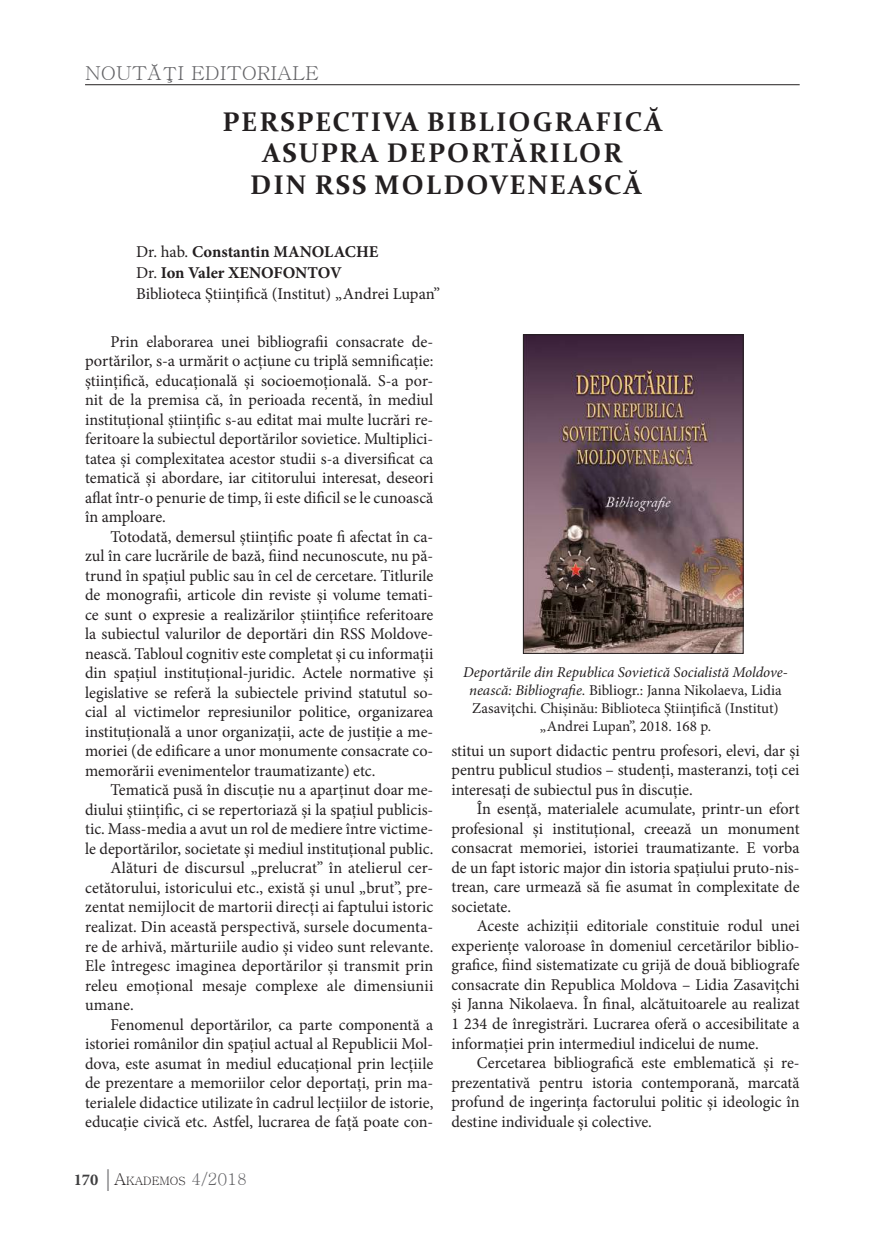
<style>
.page{position:relative;width:872px;height:1234px;background:#fff}
.page>*{position:absolute;margin:0;border:0;box-sizing:border-box;transform-origin:0 0}
.t1{font:700 27px/31.5px "Constantia";letter-spacing:.07em;color:#231f20;text-align:center}
.t2{font:19.2px "Batang";color:#636366;scale:1.06 1}
.t3{font:16.5px/19.5px "Minion Pro";color:#231f20;text-align:justify}
.t4{font:15px/18px "Minion Pro";color:#231f20;text-align:center}
.t5{font:11.55px "Batang";color:#231f20}
.s1{font-weight:700}
.s2{font-style:italic}
.s3{font-family:"Minion Pro";font-weight:700;font-size:16.5px;color:#3e3e3f}
.s4{font-family:"Garamond";font-size:24px;color:#636366}
.s5{font-size:16.5px}
.s6{font-size:16.5px;color:#636366}
</style>
<div class="page">
<hr style="left:85px;top:84px;width:714px;height:1px;background:#231f20">
<img style="left:525px;top:336px;width:216px;height:315px">
<div style="left:523px;top:334px;width:220px;height:319px;border:1px solid #231f20"></div>
<p class="t2" style="left:85px;top:64px;width:222px">NOUTĂŢI EDITORIALE</p>
<h1 class="t1" style="left:223px;top:105px;width:441px">PERSPECTIVA BIBLIOGRAFICĂ<br>ASUPRA DEPORTĂRILOR<br>DIN RSS MOLDOVENEASCĂ</h1>
<p class="t3" style="left:136px;top:241px;width:305px;line-height:21px;text-align:left">Dr. hab. <span class="s1">Constantin MANOLACHE<br></span>Dr. <span class="s1">Ion Valer XENOFONTOV<br></span>Biblioteca Științifică (Institut) „Andrei Lupan”</p>
<p class="t3" style="left:85px;top:331px;width:350px;text-indent:26px">Prin elaborarea unei bibliografii consacrate de&shy;portărilor, s-a urmărit o acțiune cu triplă semnificație: științifică, educațională și socioemoțională. S-a por&shy;nit de la premisa că, în perioada recentă, în mediul instituțional științific s-au editat mai multe lucrări re&shy;feritoare la subiectul deportărilor sovietice. Multiplici&shy;tatea și complexitatea acestor studii s-a diversificat ca tematică și abordare, iar cititorului interesat, deseori aflat într-o penurie de timp, îi este dificil se le cunoască în amploare.</p>
<p class="t3" style="left:85px;top:526px;width:350px;text-indent:26px">Totodată, demersul științific poate fi afectat în ca&shy;zul în care lucrările de bază, fiind necunoscute, nu pă&shy;trund în spațiul public sau în cel de cercetare. Titlurile de monografii, articole din reviste și volume temati&shy;ce sunt o expresie a realizărilor științifice referitoare la subiectul valurilor de deportări din RSS Moldove&shy;nească. Tabloul cognitiv este completat și cu informații din spațiul instituțional-juridic. Actele normative și legislative se referă la subiectele privind statutul so&shy;cial al victimelor represiunilor politice, organizarea instituțională a unor organizații, acte de justiție a me&shy;moriei (de edificare a unor monumente consacrate co&shy;memorării evenimentelor traumatizante) etc.</p>
<p class="t3" style="left:111px;top:780px;width:324px">Tematică pusă în discuție nu a aparținut doar me-</p>
<p class="t3" style="left:85px;top:799px;width:350px">diului științific, ci se repertoriază și la spațiul publicis-</p>
<p class="t3" style="left:85px;top:819px;width:350px">tic. Mass-media a avut un rol de mediere între victime-</p>
<p class="t3" style="left:85px;top:838px;width:350px">le deportărilor, societate și mediul instituțional public.</p>
<p class="t3" style="left:111px;top:858px;width:324px">Alături de discursul „prelucrat” în atelierul cer-</p>
<p class="t3" style="left:85px;top:877px;width:350px">cetătorului, istoricului etc., există și unul „brut”, pre-</p>
<p class="t3" style="left:85px;top:897px;width:350px">zentat nemijlocit de martorii direcți ai faptului istoric</p>
<p class="t3" style="left:85px;top:916px;width:350px">realizat. Din această perspectivă, sursele documenta-</p>
<p class="t3" style="left:85px;top:936px;width:350px">re de arhivă, mărturiile audio și video sunt relevante.</p>
<p class="t3" style="left:85px;top:955px;width:350px">Ele întregesc imaginea deportărilor și transmit prin</p>
<p class="t3" style="left:85px;top:975px;width:350px">releu emoțional mesaje complexe ale dimensiunii</p>
<p class="t3" style="left:85px;top:994px;width:50px">umane.</p>
<p class="t3" style="left:111px;top:1014px;width:324px">Fenomenul deportărilor, ca parte componentă a</p>
<p class="t3" style="left:85px;top:1033px;width:350px">istoriei românilor din spațiul actual al Republicii Mol-</p>
<p class="t3" style="left:85px;top:1053px;width:350px">dova, este asumat în mediul educațional prin lecțiile</p>
<p class="t3" style="left:85px;top:1072px;width:350px">de prezentare a memoriilor celor deportați, prin ma-</p>
<p class="t3" style="left:85px;top:1092px;width:350px">terialele didactice utilizate în cadrul lecțiilor de istorie,</p>
<p class="t3" style="left:85px;top:1111px;width:350px">educație civică etc. Astfel, lucrarea de față poate con-</p>
<p class="t4" style="left:463px;top:663px;width:326px"><span class="s2">Deportările din Republica Sovietică Socialistă Moldove&shy;nească: Bibliografie.</span> Bibliogr.: Janna Nikolaeva, Lidia Zasaviţchi. Chişinău: Biblioteca Ştiinţifică (Institut) „Andrei Lupan”, 2018. 168 p.</p>
<p class="t3" style="left:451px;top:740px;width:350px">stitui un suport didactic pentru profesori, elevi, dar și pentru publicul studios – studenți, masteranzi, toți cei interesați de subiectul pus în discuție.</p>
<p class="t3" style="left:451px;top:799px;width:350px;text-indent:26px">În esență, materialele acumulate, printr-un efort profesional și instituțional, creează un monument consacrat memoriei, istoriei traumatizante. E vorba de un fapt istoric major din istoria spațiului pruto-nis&shy;trean, care urmează să fie asumat în complexitate de societate.</p>
<p class="t3" style="left:451px;top:916px;width:350px;text-indent:26px">Aceste achiziții editoriale constituie rodul unei experiențe valoroase în domeniul cercetărilor biblio&shy;grafice, fiind sistematizate cu grijă de două bibliografe consacrate din Republica Moldova – Lidia Zasavițchi și Janna Nikolaeva. În final, alcătuitoarele au realizat 1 234 de înregistrări. Lucrarea oferă o accesibilitate a informației prin intermediul indicelui de nume.</p>
<p class="t3" style="left:451px;top:1052px;width:350px;text-indent:26px">Cercetarea bibliografică este emblematică și re&shy;prezentativă pentru istoria contemporană, marcată profund de ingerința factorului politic și ideologic în destine individuale și colective.</p>
<p class="t5" style="left:74px;top:1175px;width:175px"><span class="s3">170</span> <span class="s4">|</span><span class="s5">A</span>KADEMOS <span class="s6">4/2018</span></p>
</div>
